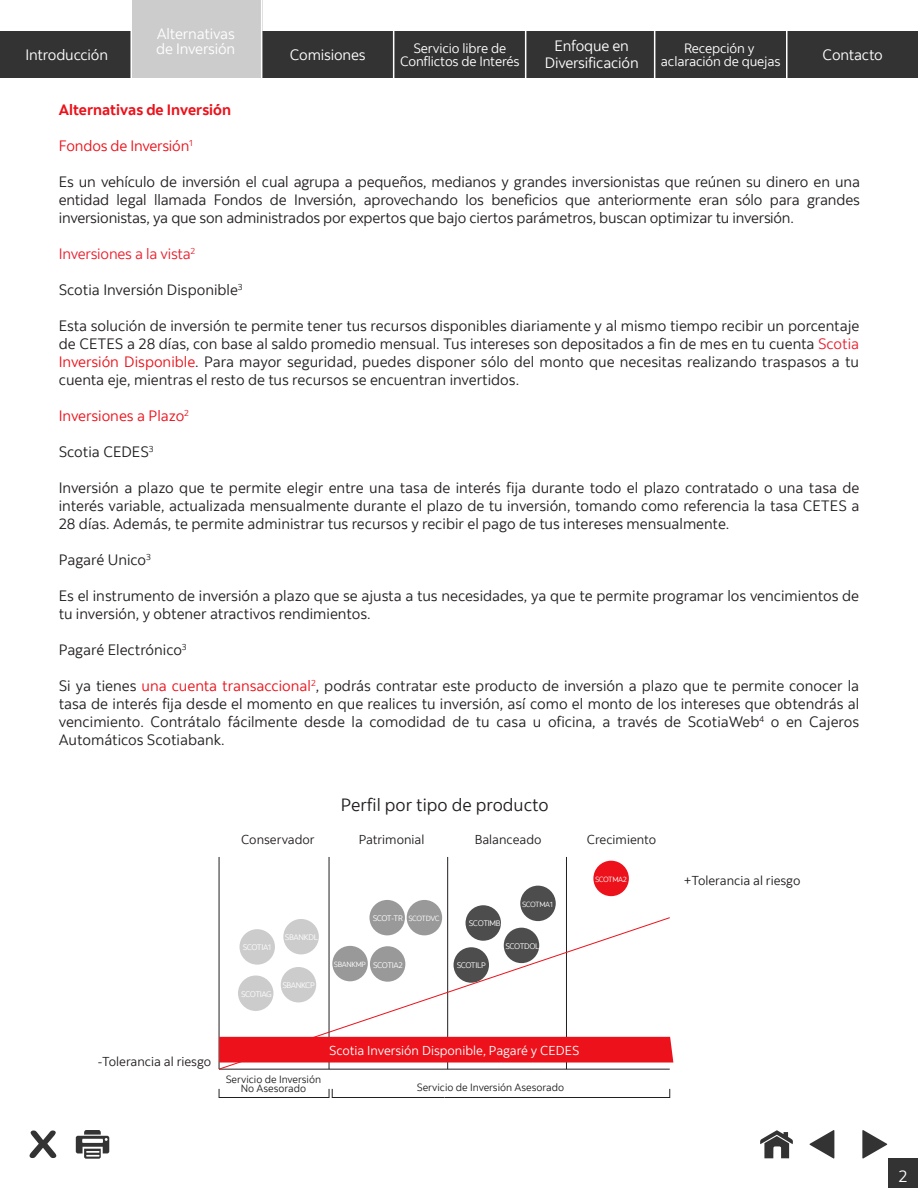
<style>
.page{position:relative;width:918px;height:1188px;background:#fff}
.page>*{position:absolute;margin:0;border:0;box-sizing:border-box;transform-origin:0 0}
.t1{font:17.7px "Scotia";color:#231f20}
.t2{font:16.5px "Scotia";color:#fff}
.t3{font:15px/18px "Scotia";color:#231f20;text-align:justify}
.t4{font:15px/15px "Scotia";letter-spacing:-.01em;color:#fff}
.t5{font:15px "Scotia";letter-spacing:-.01em;color:#ec111a}
.t6{font:700 15px "Scotia";color:#ec111a}
.t7{font:15px "Scotia";letter-spacing:-.01em;color:#e8212f}
.t8{font:13.5px/13.5px "Scotia";letter-spacing:-.01em;color:#fff;text-align:center}
.t9{font:12.9px "Scotia";color:#231f20}
.t10{font:12.9px "Scotia";color:#fff}
.t11{font:10.5px/9px "Scotia";color:#231f20;text-align:center}
.t12{font:8.1px "Scotia";letter-spacing:-.05em;color:#fff}
.t13{font:8.1px "Scotia";letter-spacing:-.07em;color:#fff}
.t14{font:7.5px "Scotia";letter-spacing:-.05em;color:#fff}
.s1{color:#e8212f}
.s2{color:#ec111a}
.s3{font-size:7.5px}
</style>
<div class="page">
<svg style="left:862px;top:1130px;width:25px;height:29px"></svg>
<svg style="left:810px;top:1130px;width:24px;height:29px"></svg>
<svg style="left:30px;top:1131px;width:26px;height:27px"></svg>
<div style="left:888px;top:1158px;width:30px;height:30px;background:#333"></div>
<svg style="left:760px;top:1130px;width:33px;height:28px"></svg>
<svg style="left:76px;top:1130px;width:33px;height:29px"></svg>
<div style="left:0;top:32px;width:131px;height:46px;background:#333"></div>
<div style="left:131px;top:0;width:131px;height:78px;background:#ccc"></div>
<div style="left:262px;top:32px;width:131px;height:46px;background:#333"></div>
<div style="left:393px;top:32px;width:132px;height:46px;background:#333"></div>
<div style="left:525px;top:32px;width:131px;height:46px;background:#333"></div>
<div style="left:656px;top:32px;width:131px;height:46px;background:#333"></div>
<div style="left:787px;top:32px;width:131px;height:46px;background:#333"></div>
<hr style="left:130px;top:0;width:2px;height:86px;background:#fff">
<hr style="left:261px;top:0;width:1px;height:86px;background:#fff">
<hr style="left:393px;top:0;width:1px;height:86px;background:#fff">
<hr style="left:525px;top:0;width:1px;height:86px;background:#fff">
<hr style="left:654px;top:0;width:1px;height:86px;background:#fff">
<hr style="left:786px;top:0;width:2px;height:86px;background:#fff">
<hr style="left:219px;top:857px;width:1px;height:212px;background:#231f20">
<hr style="left:329px;top:857px;width:1px;height:212px;background:#231f20">
<hr style="left:447px;top:857px;width:1px;height:212px;background:#231f20">
<hr style="left:566px;top:857px;width:1px;height:212px;background:#231f20">
<svg style="left:218px;top:917px;width:452px;height:153px"></svg>
<div style="left:238px;top:976px;width:35px;height:35px;background:#ccc;border-radius:50%"></div>
<div style="left:281px;top:967px;width:35px;height:35px;background:#ccc;border-radius:50%"></div>
<div style="left:593px;top:861px;width:36px;height:35px;background:#ec111a;border-radius:50%"></div>
<div style="left:332px;top:946px;width:36px;height:35px;background:#999;border-radius:50%"></div>
<div style="left:369px;top:900px;width:36px;height:35px;background:#999;border-radius:50%"></div>
<div style="left:407px;top:900px;width:35px;height:35px;background:#999;border-radius:50%"></div>
<div style="left:454px;top:947px;width:35px;height:36px;background:#4d4d4d;border-radius:50%"></div>
<div style="left:520px;top:886px;width:36px;height:35px;background:#4d4d4d;border-radius:50%"></div>
<div style="left:504px;top:928px;width:35px;height:35px;background:#4d4d4d;border-radius:50%"></div>
<div style="left:219px;top:1089px;width:110px;height:9px;border:1px solid #231f20"></div>
<svg style="left:332px;top:1089px;width:338px;height:9px"></svg>
<div style="left:219px;top:1037px;width:454px;height:26px;background:#ec111a"></div>
<div style="left:370px;top:946px;width:35px;height:36px;background:#999;border-radius:50%"></div>
<div style="left:283px;top:919px;width:36px;height:35px;background:#ccc;border-radius:50%"></div>
<div style="left:240px;top:929px;width:35px;height:36px;background:#ccc;border-radius:50%"></div>
<div style="left:466px;top:905px;width:35px;height:36px;background:#4d4d4d;border-radius:50%"></div>
<p class="t4" style="left:156px;top:26px;width:81px">Alternativas de Inversión</p>
<p class="t4" style="left:25px;top:47px;width:84px">Introducción</p>
<p class="t4" style="left:290px;top:47px;width:77px">Comisiones</p>
<p class="t8" style="left:400px;top:41px;width:121px">Servicio libre de<br>Conflictos de Interés</p>
<p class="t4" style="left:545px;top:38px;width:96px;line-height:16.5px;text-align:center">Enfoque en<br>Diversificación</p>
<p class="t8" style="left:661px;top:41px;width:121px">Recepción y aclaración de quejas</p>
<p class="t4" style="left:823px;top:47px;width:62px">Contacto</p>
<p class="t6" style="left:59px;top:101px;width:174px">Alternativas de Inversión</p>
<p class="t5" style="left:59px;top:137px;width:135px">Fondos de Inversión<sup>1</sup></p>
<p class="t3" style="left:59px;top:173px;width:803px">Es un vehículo de inversión el cual agrupa a pequeños, medianos y grandes inversionistas que reúnen su dinero en una entidad legal llamada Fondos de Inversión, aprovechando los beneficios que anteriormente eran sólo para grandes inversionistas, ya que son administrados por expertos que bajo ciertos parámetros, buscan optimizar tu inversión.</p>
<p class="t7" style="left:59px;top:245px;width:138px">Inversiones a la vista<sup>2</sup></p>
<p class="t3" style="left:59px;top:281px;width:185px">Scotia Inversión Disponible<sup>3</sup></p>
<p class="t3" style="left:59px;top:317px;width:802px">Esta solución de inversión te permite tener tus recursos disponibles diariamente y al mismo tiempo recibir un porcentaje de CETES a 28 días, con base al saldo promedio mensual. Tus intereses son depositados a fin de mes en tu cuenta <span class="s1">Scotia </span><span class="s2">Inversión Disponible</span>. Para mayor seguridad, puedes disponer sólo del monto que necesitas realizando traspasos a tu cuenta eje, mientras el resto de tus recursos se encuentran invertidos.</p>
<p class="t5" style="left:59px;top:407px;width:132px">Inversiones a Plazo<sup>2</sup></p>
<p class="t3" style="left:59px;top:443px;width:96px">Scotia CEDES<sup>3</sup></p>
<p class="t3" style="left:59px;top:479px;width:802px">Inversión a plazo que te permite elegir entre una tasa de interés fija durante todo el plazo contratado o una tasa de interés variable, actualizada mensualmente durante el plazo de tu inversión, tomando como referencia la tasa CETES a 28 días. Además, te permite administrar tus recursos y recibir el pago de tus intereses mensualmente.</p>
<p class="t3" style="left:59px;top:551px;width:93px">Pagaré Unico<sup>3</sup></p>
<p class="t3" style="left:59px;top:587px;width:802px">Es el instrumento de inversión a plazo que se ajusta a tus necesidades, ya que te permite programar los vencimientos de tu inversión, y obtener atractivos rendimientos.</p>
<p class="t3" style="left:59px;top:641px;width:129px">Pagaré Electrónico<sup>3</sup></p>
<p class="t3" style="left:59px;top:677px;width:802px">Si ya tienes <span class="s2">una cuenta transaccional</span><sup>2</sup>, podrás contratar este producto de inversión a plazo que te permite conocer la tasa de interés fija desde el momento en que realices tu inversión, así como el monto de los intereses que obtendrás al vencimiento. Contrátalo fácilmente desde la comodidad de tu casa u oficina, a través de ScotiaWeb<sup>4</sup> o en Cajeros Automáticos Scotiabank.</p>
<p class="t9" style="left:241px;top:831px;width:75px">Conservador</p>
<p class="t12" style="left:243px;top:943px;width:30px">SCOTIA1</p>
<p class="t12" style="left:285px;top:932px;width:35px">SBANKDL</p>
<p class="t13" style="left:241px;top:989px;width:32px">SCOTIAG</p>
<p class="t12" style="left:282px;top:980px;width:34px">SBANKCP</p>
<p class="t1" style="left:341px;top:794px;width:209px">Perfil por tipo de producto</p>
<p class="t9" style="left:359px;top:831px;width:67px">Patrimonial</p>
<p class="t9" style="left:475px;top:831px;width:68px">Balanceado</p>
<p class="t9" style="left:587px;top:831px;width:71px">Crecimiento</p>
<p class="t14" style="left:595px;top:875px;width:33px">SCOTMA2</p>
<p class="t12" style="left:373px;top:913px;width:68px">SCOT-TR <span class="s3">SCOTDVC</span></p>
<p class="t14" style="left:522px;top:900px;width:32px">SCOTMA1</p>
<p class="t12" style="left:505px;top:941px;width:35px">SCOTDOL</p>
<p class="t12" style="left:469px;top:919px;width:33px">SCOTIMB</p>
<p class="t14" style="left:334px;top:960px;width:34px">SBANKMP</p>
<p class="t12" style="left:373px;top:960px;width:31px">SCOTIA2</p>
<p class="t12" style="left:457px;top:961px;width:31px">SCOTILP</p>
<p class="t9" style="left:97px;top:1054px;width:115px">-Tolerancia al riesgo</p>
<p class="t10" style="left:329px;top:1042px;width:252px">Scotia Inversión Disponible, Pagaré y CEDES</p>
<p class="t11" style="left:226px;top:1075px;width:97px">Servicio de Inversión<br>No Asesorado</p>
<p class="t11" style="left:417px;top:1082px;width:149px">Servicio de Inversión Asesorado</p>
<p class="t9" style="left:684px;top:873px;width:118px">+Tolerancia al riesgo</p>
<p class="t2" style="left:899px;top:1166px;width:10px">2</p>
</div>
